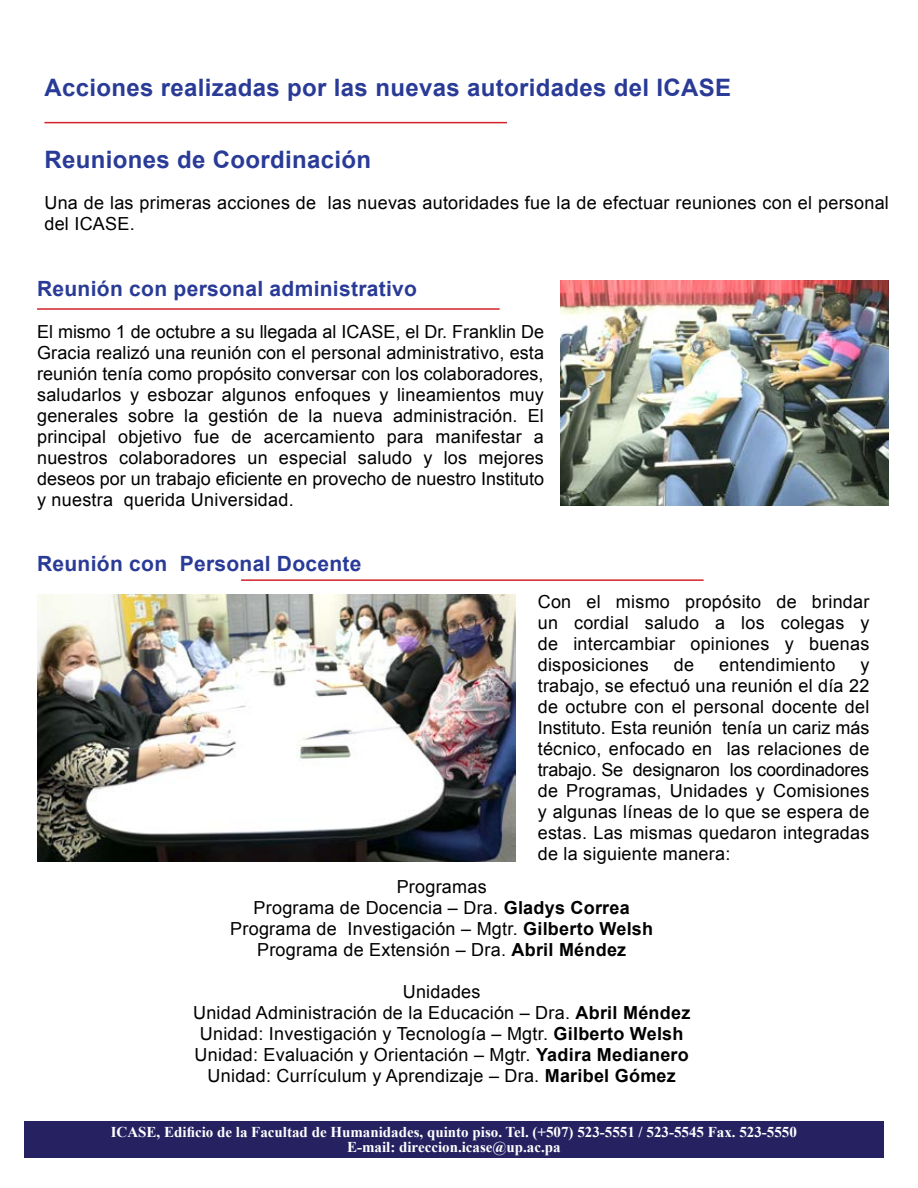
<style>
.page{position:relative;width:918px;height:1188px;background:#fff}
.page>*{position:absolute;margin:0;border:0;box-sizing:border-box;transform-origin:0 0}
.t1{font:700 24px "Arial";letter-spacing:.015em;color:#293b96}
.t2{font:700 21px "Arial";letter-spacing:.015em;color:#293b96}
.t3{font:18px/21px "Arial";letter-spacing:.015em;color:#000;text-align:justify}
.t4{font:700 15px/15px "Times New Roman";color:#fff;text-align:center}
.s1{font-weight:700}
</style>
<div class="page">
<hr style="left:241px;top:579px;width:463px;height:2px;background:#d2232a">
<hr style="left:44px;top:122px;width:463px;height:1px;background:#d2232a">
<img style="left:37px;top:595px;width:479px;height:267px">
<img style="left:561px;top:280px;width:328px;height:226px">
<div style="left:24px;top:1121px;width:860px;height:37px;background:#262262"></div>
<hr style="left:37px;top:308px;width:463px;height:2px;background:#d2232a">
<h1 class="t1" style="left:44px;top:72px;width:688px">Acciones realizadas por las nuevas autoridades del ICASE</h1>
<h1 class="t1" style="left:44px;top:144px;width:328px">Reuniones de Coordinación</h1>
<p class="t3" style="left:44px;top:192px;width:846px">Una de las primeras acciones de las nuevas autoridades fue la de efectuar reuniones con el personal del ICASE.</p>
<p class="t2" style="left:37px;top:274px;width:381px">Reunión con personal administrativo</p>
<p class="t3" style="left:37px;top:321px;width:509px">El mismo 1 de octubre a su llegada al ICASE, el Dr. Franklin De Gracia realizó una reunión con el personal administrativo, esta reunión tenía como propósito conversar con los colaboradores, saludarlos y esbozar algunos enfoques y lineamientos muy generales sobre la gestión de la nueva administración. El principal objetivo fue de acercamiento para manifestar a nuestros colaboradores un especial saludo y los mejores deseos por un trabajo eficiente en provecho de nuestro Instituto y nuestra querida Universidad.</p>
<p class="t2" style="left:37px;top:550px;width:326px">Reunión con Personal Docente</p>
<p class="t3" style="left:538px;top:591px;width:333px">Con el mismo propósito de brindar un cordial saludo a los colegas y de intercambiar opiniones y buenas disposiciones</p>
<p class="t3" style="left:674px;top:654px;width:22px">de</p>
<p class="t3" style="left:719px;top:654px;width:118px">entendimiento</p>
<p class="t3" style="left:538px;top:654px;width:333px;text-indent:323px">y trabajo, se efectuó una reunión el día 22 de octubre con el personal docente del Instituto. Esta reunión tenía un cariz más técnico, enfocado en las relaciones de trabajo. Se designaron los coordinadores de Programas, Unidades y Comisiones y algunas líneas de lo que se espera de estas. Las mismas quedaron integradas de la siguiente manera:</p>
<p class="t3" style="left:230px;top:876px;width:424px;text-align:center">Programas<br>Programa de Docencia – Dra. <span class="s1">Gladys Correa </span>Programa de Investigación – Mgtr. <span class="s1">Gilberto Welsh </span>Programa de Extensión – Dra. <span class="s1">Abril Méndez</span></p>
<p class="t3" style="left:193px;top:981px;width:499px;text-align:center">Unidades<br>Unidad Administración de la Educación – Dra. <span class="s1">Abril Méndez </span>Unidad: Investigación y Tecnología – Mgtr. <span class="s1">Gilberto Welsh </span>Unidad: Evaluación y Orientación – Mgtr. <span class="s1">Yadira Medianero </span>Unidad: Currículum y Aprendizaje – Dra. <span class="s1">Maribel Gómez</span></p>
<p class="t4" style="left:111px;top:1124px;width:688px">ICASE, Edificio de la Facultad de Humanidades, quinto piso. Tel. (+507) 523-5551 / 523-5545 Fax. 523-5550<br>E-mail: direccion.icase@up.ac.pa</p>
</div>
